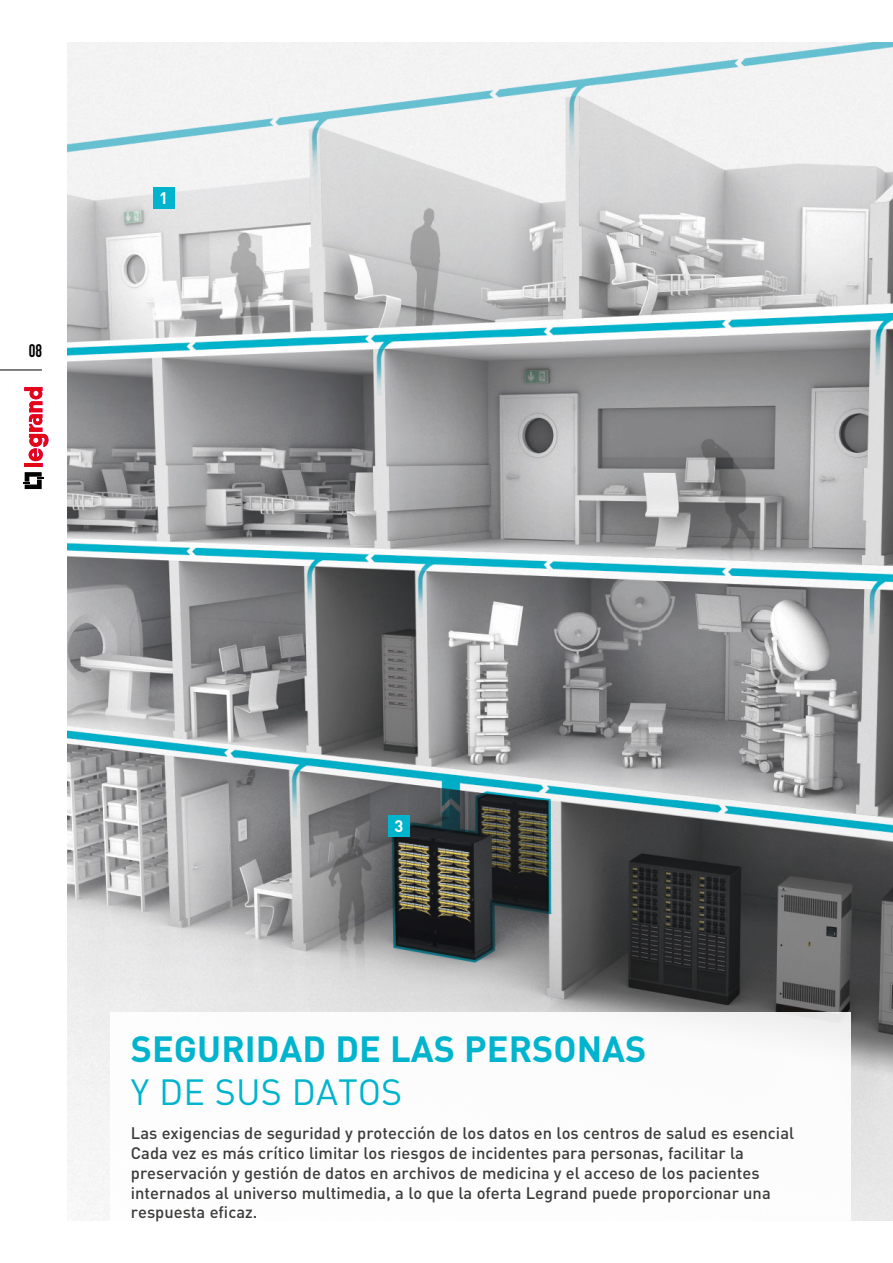
<style>
.page{position:relative;width:893px;height:1263px;background:#fff}
.page>*{position:absolute;margin:0;border:0;box-sizing:border-box;transform-origin:0 0}
.t1{font:700 36px "DIN";color:#00b4cd}
.t2{font:36px "DIN";color:#00b4cd}
.t3{font:18px "DIN Engschrift";color:#000}
.t4{font:500 16.5px/19.8px "DIN";color:#3c3c3b}
.t5{font:700 16.5px "DIN";color:#fff}
</style>
<div class="page">
<img style="left:67px;top:43px;width:826px;height:1177px">
<div style="left:110px;top:1013px;width:740px;height:250px;background:#fff"></div>
<div style="left:153px;top:187px;width:21px;height:21px;background:#00b4cd"></div>
<div style="left:388px;top:816px;width:21px;height:21px;background:#00b4cd"></div>
<hr style="left:0;top:370px;width:42px;height:1px;background:#000">
<svg style="left:23px;top:472px;width:20px;height:17px"></svg>
<hr style="left:24px;top:463px;width:19px;height:4px;background:#e6007d">
<hr style="left:24px;top:463px;width:18px;height:4px;background:#e30613">
<svg style="left:24px;top:387px;width:25px;height:74px"></svg>
<p class="t3" style="left:29px;top:340px;width:15px">08</p>
<p class="t5" style="left:159px;top:187px;width:10px">1</p>
<p class="t5" style="left:394px;top:815px;width:10px">3</p>
<h1 class="t1" style="left:131px;top:1025px;width:517px">SEGURIDAD DE LAS PERSONAS</h1>
<h1 class="t2" style="left:131px;top:1069px;width:273px">Y DE SUS DATOS</h1>
<p class="t4" style="left:131px;top:1123px;width:665px">Las exigencias de seguridad y protección de los datos en los centros de salud es esencial Cada vez es más crítico limitar los riesgos de incidentes para personas, facilitar la preservación y gestión de datos en archivos de medicina y el acceso de los pacientes internados al universo multimedia, a lo que la oferta Legrand puede proporcionar una respuesta eficaz.</p>
</div>
